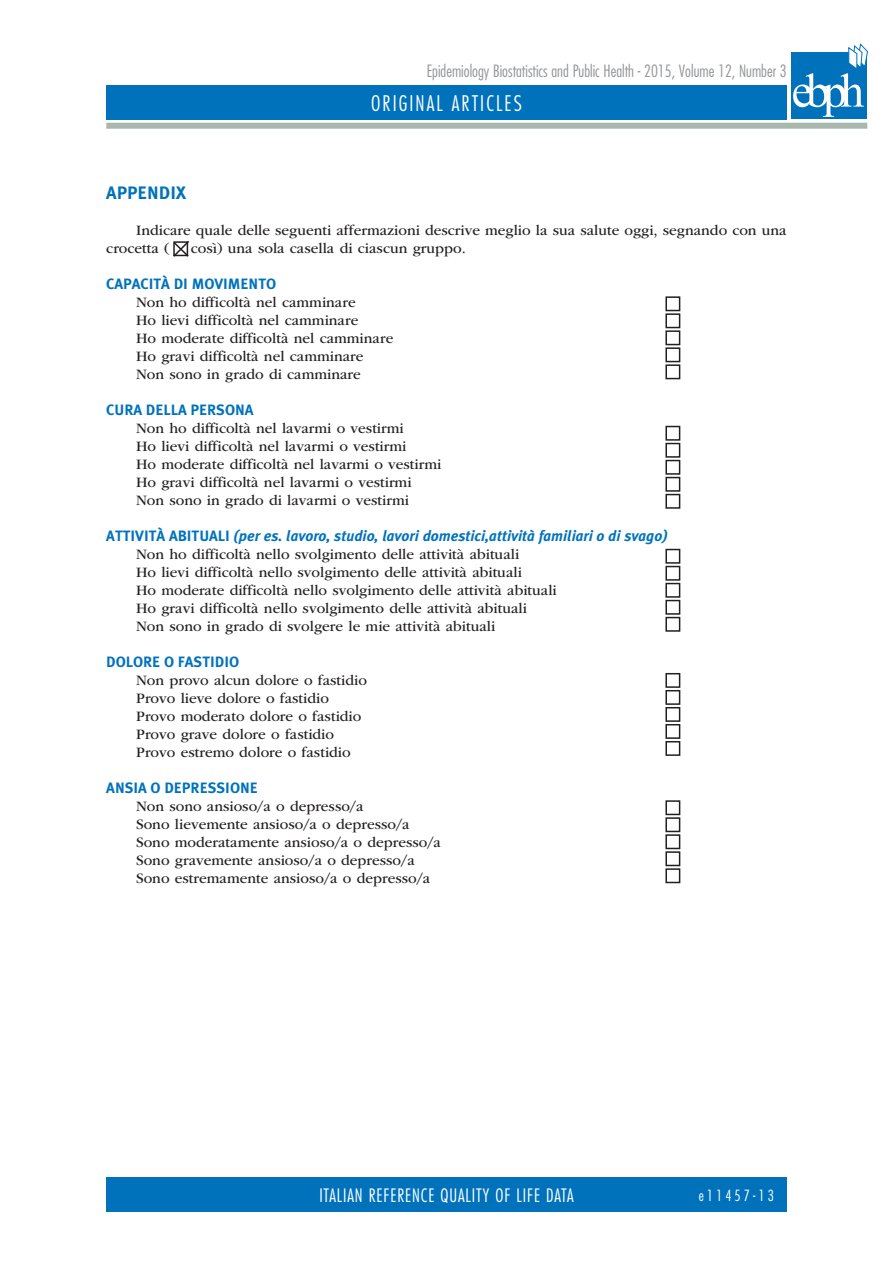
<style>
.page{position:relative;width:893px;height:1263px;background:#fff}
.page>*{position:absolute;margin:0;border:0;box-sizing:border-box;transform-origin:0 0}
.t1{font:300 condensed 21px "Futura Std";letter-spacing:.1em;color:#fff}
.t2{font:300 condensed 18px "Futura Std";letter-spacing:.05em;color:#fff}
.t3{font:700 18px "Meta Plus";color:#0072bc}
.t4{font:300 condensed 16.5px "Futura Std";color:#939598}
.t5{font:15px/18px "ITC Garamond Std";color:#231f20}
.t6{font:italic 700 15px "Meta Plus";color:#0072bc}
.t7{font:700 15px "Meta Plus";color:#0072bc}
.t8{font:300 condensed 15px "Futura Std";letter-spacing:.2em;color:#fff}
.s1{font-style:normal}
</style>
<div class="page">
<div style="left:106px;top:85px;width:681px;height:34px;background:#0072bc"></div>
<div style="left:106px;top:1178px;width:681px;height:34px;background:#0072bc"></div>
<div style="left:106px;top:123px;width:761px;height:6px;background:#a9b7ae"></div>
<div style="left:791px;top:52px;width:76px;height:67px;background:#0072bc"></div>
<svg style="left:793px;top:43px;width:75px;height:74px"></svg>
<div style="left:665px;top:330px;width:15px;height:15px;border:2px solid #231f20"></div>
<div style="left:665px;top:347px;width:15px;height:15px;border:2px solid #231f20"></div>
<div style="left:665px;top:364px;width:15px;height:15px;border:2px solid #231f20"></div>
<div style="left:665px;top:296px;width:15px;height:15px;border:2px solid #231f20"></div>
<div style="left:665px;top:313px;width:15px;height:15px;border:2px solid #231f20"></div>
<div style="left:665px;top:460px;width:15px;height:15px;border:2px solid #231f20"></div>
<div style="left:665px;top:426px;width:15px;height:15px;border:2px solid #231f20"></div>
<div style="left:665px;top:443px;width:15px;height:15px;border:2px solid #231f20"></div>
<div style="left:665px;top:477px;width:15px;height:15px;border:2px solid #231f20"></div>
<div style="left:665px;top:494px;width:15px;height:15px;border:2px solid #231f20"></div>
<div style="left:665px;top:583px;width:15px;height:15px;border:2px solid #231f20"></div>
<div style="left:665px;top:549px;width:15px;height:15px;border:2px solid #231f20"></div>
<div style="left:665px;top:566px;width:15px;height:15px;border:2px solid #231f20"></div>
<div style="left:665px;top:600px;width:15px;height:15px;border:2px solid #231f20"></div>
<div style="left:665px;top:617px;width:15px;height:15px;border:2px solid #231f20"></div>
<div style="left:665px;top:707px;width:15px;height:15px;border:2px solid #231f20"></div>
<div style="left:665px;top:673px;width:15px;height:15px;border:2px solid #231f20"></div>
<div style="left:665px;top:690px;width:15px;height:15px;border:2px solid #231f20"></div>
<div style="left:665px;top:724px;width:15px;height:15px;border:2px solid #231f20"></div>
<div style="left:665px;top:741px;width:15px;height:15px;border:2px solid #231f20"></div>
<div style="left:665px;top:834px;width:15px;height:15px;border:2px solid #231f20"></div>
<div style="left:665px;top:800px;width:15px;height:15px;border:2px solid #231f20"></div>
<div style="left:665px;top:817px;width:15px;height:15px;border:2px solid #231f20"></div>
<div style="left:665px;top:851px;width:15px;height:15px;border:2px solid #231f20"></div>
<div style="left:665px;top:868px;width:15px;height:15px;border:2px solid #231f20"></div>
<svg style="left:173px;top:241px;width:16px;height:16px"></svg>
<p class="t4" style="left:427px;top:62px;width:361px">Epidemiology Biostatistics and Public Health - 2015, Volume 12, Number 3</p>
<h1 class="t1" style="left:371px;top:91px;width:152px">ORIGINAL ARTICLES</h1>
<p class="t3" style="left:106px;top:182px;width:82px">APPENDIX</p>
<p class="t5" style="left:106px;top:221px;width:682px;text-indent:30px">Indicare quale delle seguenti affermazioni descrive meglio la sua salute oggi, segnando con una crocetta (</p>
<p class="t5" style="left:191px;top:239px;width:276px">così) una sola casella di ciascun gruppo.</p>
<p class="t7" style="left:106px;top:275px;width:171px">CAPACITÀ DI MOVIMENTO</p>
<p class="t5" style="left:136px;top:293px;width:259px">Non ho difficoltà nel camminare<br>Ho lievi difficoltà nel camminare<br>Ho moderate difficoltà nel camminare Ho gravi difficoltà nel camminare Non sono in grado di camminare</p>
<p class="t7" style="left:106px;top:401px;width:149px">CURA DELLA PERSONA</p>
<p class="t5" style="left:136px;top:419px;width:307px">Non ho difficoltà nel lavarmi o vestirmi<br>Ho lievi difficoltà nel lavarmi o vestirmi<br>Ho moderate difficoltà nel lavarmi o vestirmi Ho gravi difficoltà nel lavarmi o vestirmi Non sono in grado di lavarmi o vestirmi</p>
<p class="t6" style="left:106px;top:527px;width:563px"><span class="s1">ATTIVITÀ ABITUALI</span> (per es. lavoro, studio, lavori domestici,attività familiari o di svago)</p>
<p class="t5" style="left:136px;top:545px;width:422px">Non ho difficoltà nello svolgimento delle attività abituali<br>Ho lievi difficoltà nello svolgimento delle attività abituali<br>Ho moderate difficoltà nello svolgimento delle attività abituali Ho gravi difficoltà nello svolgimento delle attività abituali Non sono in grado di svolgere le mie attività abituali</p>
<p class="t7" style="left:106px;top:653px;width:134px">DOLORE O FASTIDIO</p>
<p class="t5" style="left:136px;top:671px;width:232px">Non provo alcun dolore o fastidio<br>Provo lieve dolore o fastidio<br>Provo moderato dolore o fastidio<br>Provo grave dolore o fastidio<br>Provo estremo dolore o fastidio</p>
<p class="t7" style="left:106px;top:779px;width:153px">ANSIA O DEPRESSIONE</p>
<p class="t5" style="left:136px;top:797px;width:306px">Non sono ansioso/a o depresso/a<br>Sono lievemente ansioso/a o depresso/a Sono moderatamente ansioso/a o depresso/a Sono gravemente ansioso/a o depresso/a Sono estremamente ansioso/a o depresso/a</p>
<p class="t2" style="left:319px;top:1185px;width:256px">ITALIAN REFERENCE QUALITY OF LIFE DATA</p>
<p class="t8" style="left:699px;top:1187px;width:77px">e11457-13</p>
</div>
